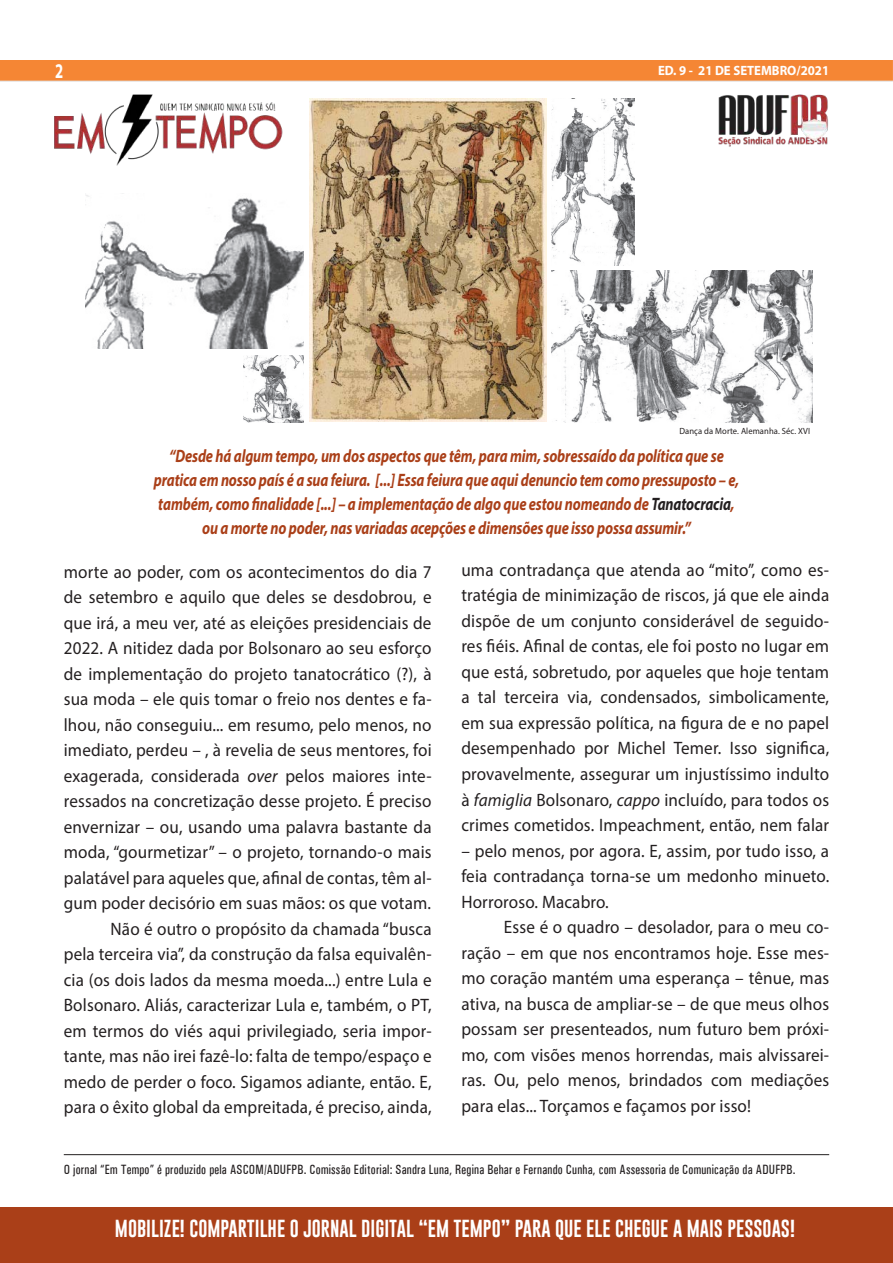
<style>
.page{position:relative;width:893px;height:1263px;background:#fff}
.page>*{position:absolute;margin:0;border:0;box-sizing:border-box;transform-origin:0 0}
.t1{font:700 21px "Myriad Pro";color:#fff;scale:.7 1}
.t2{font:18px/25.5px "Myriad Pro";letter-spacing:.01em;color:#231f20;text-align:justify;scale:.95 1}
.t3{font:italic 700 18px/24px "Myriad Pro";letter-spacing:-.01em;color:#aa3f18;text-align:center;scale:.8 1}
.t4{font:18px "Gobold";color:#fff}
.TEXTO_12{font:500 13.5px "Univers Condensed";letter-spacing:.02em;color:#231f20;scale:.9 1}
.t5{font:700 13.5px "Myriad Pro";color:#fff;scale:.95 1}
.t6{font:9px "Myriad Pro";letter-spacing:.01em;color:#231f20;scale:.95 1}
.s1{color:#231f20}
.s2{font-style:italic}
</style>
<div class="page">
<img style="left:0;top:61px;width:893px;height:105px">
<div style="left:0;top:1208px;width:893px;height:55px;background:#aa3f18"></div>
<hr style="left:64px;top:1154px;width:765px;height:1px;background:#231f20">
<img style="left:310px;top:98px;width:236px;height:323px">
<img style="left:243px;top:355px;width:61px;height:67px">
<img style="left:551px;top:98px;width:83px;height:168px">
<img style="left:86px;top:195px;width:218px;height:154px">
<img style="left:551px;top:271px;width:261px;height:151px">
<p class="t1" style="left:55px;top:57px;width:13px">2</p>
<p class="t5" style="left:658px;top:62px;width:182px">ED. 9 - 21 DE SETEMBRO/2021</p>
<p class="t6" style="left:679px;top:425px;width:139px">Dança da Morte. Alemanha. Séc. XVI</p>
<p class="t3" style="left:154px;top:443px;width:733px">“Desde há algum tempo, um dos aspectos que têm, para mim, sobressaído da política que se pratica em nosso país é a sua feiura. [...] Essa feiura que aqui denuncio tem como pressuposto – e, também, como finalidade [...] – a implementação de algo que estou nomeando de <span class="s1">Tanatocracia</span>,</p>
<p class="t3" style="left:202px;top:515px;width:612px">ou a morte no poder, nas variadas acepções e dimensões que isso possa assumir.”</p>
<p class="t2" style="left:64px;top:559px;width:389px">morte ao poder, com os acontecimentos do dia 7 de setembro e aquilo que deles se desdobrou, e que irá, a meu ver, até as eleições presidenciais de 2022. A nitidez dada por Bolsonaro ao seu esforço de implementação do projeto tanatocrático (?), à sua moda – ele quis tomar o freio nos dentes e fa&shy;lhou, não conseguiu... em resumo, pelo menos, no imediato, perdeu – , à revelia de seus mentores, foi exagerada, considerada <span class="s2">over</span> pelos maiores inte&shy;ressados na concretização desse projeto. É preciso envernizar – ou, usando uma palavra bastante da moda, “gourmetizar” – o projeto, tornando-o mais palatável para aqueles que, afinal de contas, têm al&shy;gum poder decisório em suas mãos: os que votam.</p>
<p class="t2" style="left:64px;top:916px;width:389px;text-indent:47px">Não é outro o propósito da chamada “busca pela terceira via”, da construção da falsa equivalên&shy;cia (os dois lados da mesma moeda...) entre Lula e Bolsonaro. Aliás, caracterizar Lula e, também, o PT, em termos do viés aqui privilegiado, seria impor&shy;tante, mas não irei fazê-lo: falta de tempo/espaço e medo de perder o foco. Sigamos adiante, então. E, para o êxito global da empreitada, é preciso, ainda,</p>
<p class="t2" style="left:461px;top:557px;width:389px">uma contradança que atenda ao “mito”, como es&shy;tratégia de minimização de riscos, já que ele ainda dispõe de um conjunto considerável de seguido&shy;res fiéis. Afinal de contas, ele foi posto no lugar em que está, sobretudo, por aqueles que hoje tentam a tal terceira via, condensados, simbolicamente, em sua expressão política, na figura de e no papel desempenhado por Michel Temer. Isso significa, provavelmente, assegurar um injustíssimo indulto à <span class="s2">famiglia</span> Bolsonaro, <span class="s2">cappo</span> incluído, para todos os crimes cometidos. Impeachment, então, nem falar</p>
<p class="t2" style="left:461px;top:837px;width:389px">– pelo menos, por agora. E, assim, por tudo isso, a feia contradança torna-se um medonho minueto.<br>Horroroso. Macabro.</p>
<p class="t2" style="left:461px;top:914px;width:389px;text-indent:43px">Esse é o quadro – desolador, para o meu co&shy;ração – em que nos encontramos hoje. Esse mes&shy;mo coração mantém uma esperança – tênue, mas ativa, na busca de ampliar-se – de que meus olhos possam ser presenteados, num futuro bem próxi&shy;mo, com visões menos horrendas, mais alvissarei&shy;ras. Ou, pelo menos, brindados com mediações para elas... Torçamos e façamos por isso!</p>
<p class="TEXTO_12" style="left:64px;top:1162px;width:814px">O jornal “Em Tempo” é produzido pela ASCOM/ADUFPB. Comissão Editorial: Sandra Luna, Regina Behar e Fernando Cunha, com Assessoria de Comunicação da ADUFPB.</p>
<p class="t4" style="left:115px;top:1217px;width:681px">MOBILIZE! COMPARTILHE O JORNAL DIGITAL “EM TEMPO” PARA QUE ELE CHEGUE A MAIS PESSOAS!</p>
</div>
